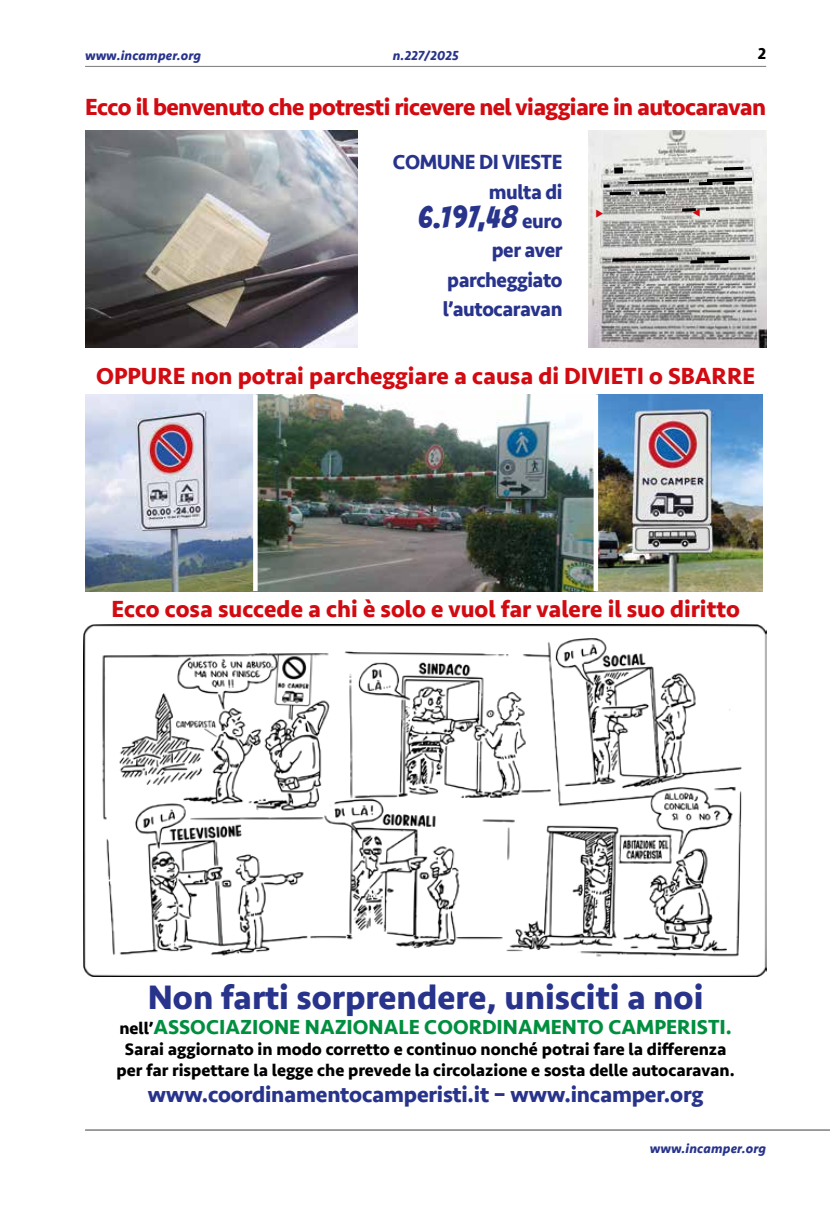
<style>
.page{position:relative;width:830px;height:1212px;background:#fff}
.page>*{position:absolute;margin:0;border:0;box-sizing:border-box;transform-origin:0 0}
.t1{font:700 34.8px "Seravek";color:#28348b}
.t2{font:30.45px "Bangers";color:#28348b;scale:.96 1}
.t3{font:700 24px "Seravek";color:#d20a11}
.t4{font:700 24px "Seravek";letter-spacing:-.025em;color:#d20a11}
.t5{font:700 22.65px "Seravek";letter-spacing:-.01em;color:#28348b}
.t6{font:700 21.15px/29.2px "Seravek";letter-spacing:-.02em;color:#28348b;text-align:right;scale:.96 1}
.t7{font:700 20.85px "Seravek";color:#008e3f}
.t8{font:700 17.4px/21px "Seravek";color:#000;text-align:center}
.t9{font:700 16.5px "Seravek";color:#000}
.t10{font:italic 700 13.5px "Seravek";letter-spacing:.01em;color:#28348b}
.s1{font-family:"Seravek";font-weight:700;font-size:21.15px}
.s2{font-size:17.4px;color:#000}
</style>
<div class="page">
<hr style="left:85px;top:1129px;width:744px;height:1px;background:#878787">
<hr style="left:85px;top:66px;width:680px;height:1px;background:#878787">
<img style="left:85px;top:394px;width:677px;height:197px">
<img style="left:83px;top:624px;width:682px;height:353px">
<hr style="left:253px;top:394px;width:4px;height:197px;background:#fff">
<svg style="left:593px;top:394px;width:4px;height:197px"></svg>
<img style="left:588px;top:131px;width:177px;height:217px">
<svg style="left:628px;top:179px;width:60px;height:5px"></svg>
<svg style="left:603px;top:184px;width:6px;height:4px"></svg>
<svg style="left:722px;top:182px;width:12px;height:3px"></svg>
<hr style="left:698px;top:182px;width:14px;height:3px;background:#000">
<svg style="left:681px;top:208px;width:14px;height:4px"></svg>
<svg style="left:705px;top:207px;width:14px;height:4px"></svg>
<svg style="left:612px;top:257px;width:65px;height:5px"></svg>
<svg style="left:696px;top:257px;width:53px;height:4px"></svg>
<hr style="left:690px;top:260px;width:14px;height:3px;background:#000">
<hr style="left:713px;top:260px;width:15px;height:3px;background:#000">
<svg style="left:706px;top:178px;width:45px;height:4px"></svg>
<div style="left:614px;top:167px;width:8px;height:7px;background:#000"></div>
<svg style="left:723px;top:167px;width:20px;height:3px"></svg>
<hr style="left:609px;top:192px;width:21px;height:3px;background:#000">
<svg style="left:639px;top:191px;width:26px;height:4px"></svg>
<img style="left:85px;top:131px;width:272px;height:217px">
<svg style="left:596px;top:210px;width:7px;height:8px"></svg>
<svg style="left:692px;top:209px;width:7px;height:8px"></svg>
<p class="t10" style="left:85px;top:45px;width:118px">www.incamper.org</p>
<p class="t10" style="left:392px;top:45px;width:67px">n.227/2025</p>
<p class="t9" style="left:757px;top:40px;width:10px">2</p>
<h3 class="t4" style="left:85px;top:88px;width:682px">Ecco il benvenuto che potresti ricevere nel viaggiare in autocaravan</h3>
<p class="t6" style="left:392px;top:147px;width:178px">COMUNE DI VIESTE multa di</p>
<h2 class="t2" style="left:417px;top:200px;width:152px">6.197,48 <span class="s1">euro</span></h2>
<p class="t6" style="left:442px;top:235px;width:126px;text-align:justify;text-indent:49px">per aver parcheggiato l’autocaravan</p>
<h3 class="t3" style="left:96px;top:356px;width:660px">OPPURE non potrai parcheggiare a causa di DIVIETI o SBARRE</h3>
<h3 class="t3" style="left:111px;top:590px;width:629px">Ecco cosa succede a chi è solo e vuol far valere il suo diritto</h3>
<h1 class="t1" style="left:148px;top:969px;width:557px">Non farti sorprendere, unisciti a noi</h1>
<p class="t7" style="left:119px;top:1010px;width:613px"><span class="s2">nell’</span>ASSOCIAZIONE NAZIONALE COORDINAMENTO CAMPERISTI.</p>
<p class="t8" style="left:116px;top:1039px;width:619px">Sarai aggiornato in modo corretto e continuo nonché potrai fare la differenza per far rispettare la legge che prevede la circolazione e sosta delle autocaravan.</p>
<h3 class="t5" style="left:148px;top:1076px;width:556px">www.coordinamentocamperisti.it – www.incamper.org</h3>
<p class="t10" style="left:649px;top:1137px;width:118px">www.incamper.org</p>
</div>
